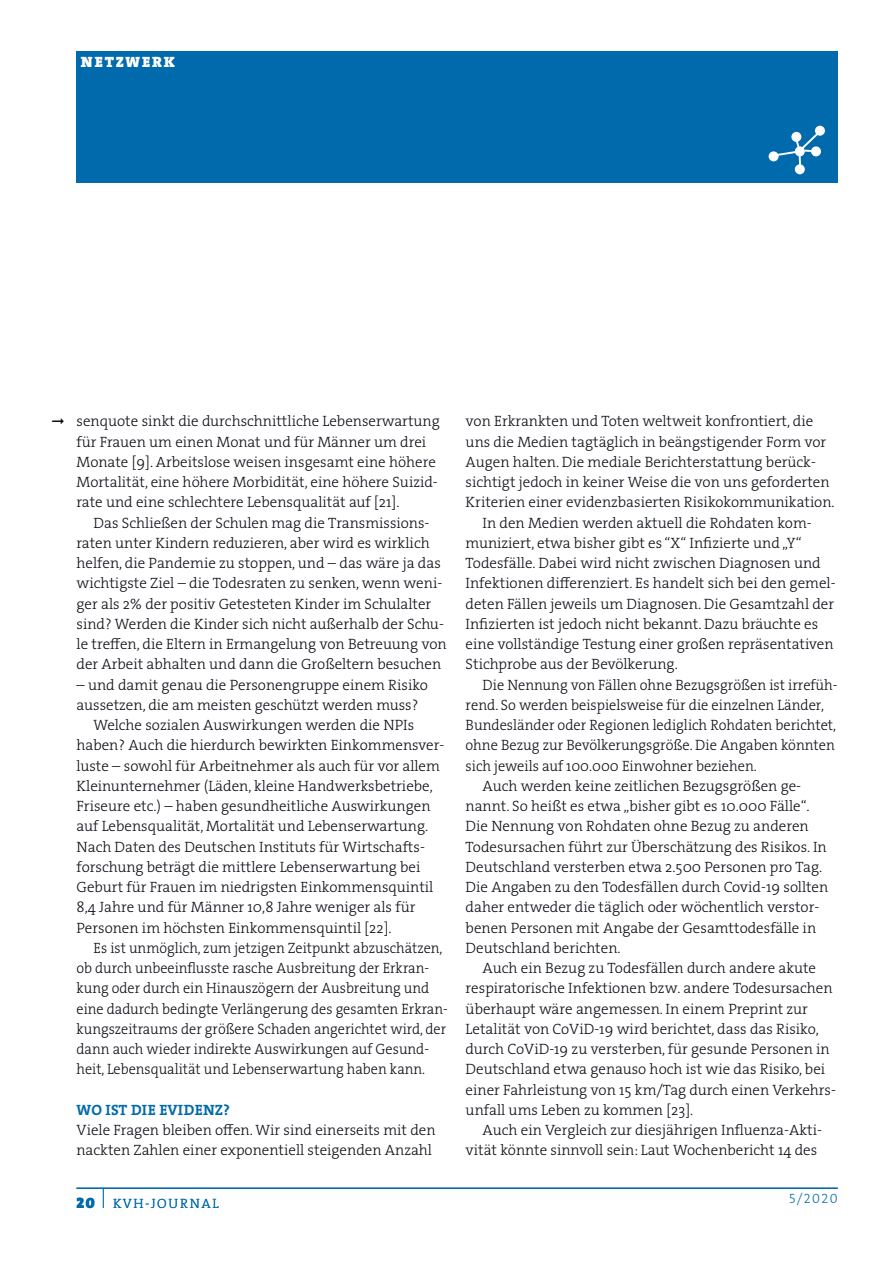
<style>
.page{position:relative;width:893px;height:1263px;background:#fff}
.page>*{position:absolute;margin:0;border:0;box-sizing:border-box;transform-origin:0 0}
.t1{font:15px/20.2px "The Serif HP3 Lig";color:#0b0e15}
.t2{font:15px "The Serif HP3 Lig";color:#0b0e15;scale:.95 1}
.t3{font:15px "The Serif HP3 Lig";color:#0b0e15;scale:.96 1}
.t4{font:15px "The Serif HP7 Bld";color:#006aac}
.t5{font:15px "The Serif HP9 Blk";letter-spacing:.125em;color:#fff}
.t6{font:13.5px "The Serif HP3 Lig";letter-spacing:.115em;color:#006aac}
.s1{font-family:"The Serif HP9 Blk";font-size:15px}
</style>
<div class="page">
<hr style="left:77px;top:1188px;width:761px;height:1px;background:#006aac">
<div style="left:77px;top:51px;width:761px;height:132px;background:#006aac"></div>
<svg style="left:815px;top:126px;width:10px;height:10px"></svg>
<div style="left:795px;top:164px;width:10px;height:10px;background:#fff;border-radius:50%"></div>
<div style="left:769px;top:151px;width:10px;height:10px;background:#fff;border-radius:50%"></div>
<svg style="left:773px;top:129px;width:50px;height:36px"></svg>
<p class="t5" style="left:81px;top:52px;width:95px">NETZWERK</p>
<p class="t1" style="left:77px;top:411px;width:365px">senquote sinkt die durchschnittliche Lebenserwartung für Frauen um einen Monat und für Männer um drei Monate [9]. Arbeitslose weisen insgesamt eine höhere Mortalität, eine höhere Morbidität, eine höhere Suizid&shy;rate und eine schlechtere Lebensqualität auf [21].</p>
<p class="t1" style="left:77px;top:512px;width:372px;text-indent:17px">Das Schließen der Schulen mag die Transmissions&shy;raten unter Kindern reduzieren, aber wird es wirklich helfen, die Pandemie zu stoppen, und – das wäre ja das wichtigste Ziel – die Todesraten zu senken, wenn weni&shy;ger als 2% der positiv Getesteten Kinder im Schulalter sind? Werden die Kinder sich nicht außerhalb der Schu&shy;le treffen, die Eltern in Ermangelung von Betreuung von der Arbeit abhalten und dann die Großeltern besuchen</p>
<p class="t1" style="left:77px;top:674px;width:353px">– und damit genau die Personengruppe einem Risiko</p>
<p class="t1" style="left:77px;top:695px;width:343px">aussetzen, die am meisten geschützt werden muss?</p>
<p class="t1" style="left:94px;top:715px;width:322px">Welche sozialen Auswirkungen werden die NPIs</p>
<p class="t1" style="left:77px;top:735px;width:369px">haben? Auch die hierdurch bewirkten Einkommensver-</p>
<p class="t1" style="left:77px;top:755px;width:365px">luste – sowohl für Arbeitnehmer als auch für vor allem</p>
<p class="t1" style="left:77px;top:776px;width:358px">Kleinunternehmer (Läden, kleine Handwerksbetriebe,</p>
<p class="t1" style="left:77px;top:796px;width:356px">Friseure etc.) – haben gesundheitliche Auswirkungen</p>
<p class="t1" style="left:77px;top:816px;width:353px">auf Lebensqualität, Mortalität und Lebenserwartung.</p>
<p class="t1" style="left:77px;top:836px;width:350px">Nach Daten des Deutschen Instituts für Wirtschafts-</p>
<p class="t1" style="left:77px;top:857px;width:345px">forschung beträgt die mittlere Lebenserwartung bei</p>
<p class="t1" style="left:77px;top:877px;width:358px">Geburt für Frauen im niedrigsten Einkommensquintil</p>
<p class="t1" style="left:77px;top:897px;width:340px">8,4 Jahre und für Männer 10,8 Jahre weniger als für</p>
<p class="t1" style="left:77px;top:917px;width:317px">Personen im höchsten Einkommensquintil [22].</p>
<p class="t2" style="left:94px;top:938px;width:369px">Es ist unmöglich, zum jetzigen Zeitpunkt abzuschätzen,</p>
<p class="t2" style="left:77px;top:958px;width:373px">ob durch unbeeinflusste rasche Ausbreitung der Erkran-</p>
<p class="t2" style="left:77px;top:979px;width:373px">kung oder durch ein Hinauszögern der Ausbreitung und</p>
<p class="t2" style="left:77px;top:999px;width:392px">eine dadurch bedingte Verlängerung des gesamten Erkran-</p>
<p class="t2" style="left:77px;top:1019px;width:391px">kungszeitraums der größere Schaden angerichtet wird, der</p>
<p class="t2" style="left:77px;top:1039px;width:373px">dann auch wieder indirekte Auswirkungen auf Gesund-</p>
<p class="t2" style="left:77px;top:1060px;width:369px">heit, Lebensqualität und Lebenserwartung haben kann.</p>
<p class="t4" style="left:77px;top:1100px;width:64px">WO IST DIE</p>
<p class="t4" style="left:159px;top:1100px;width:18px">EVIDE</p>
<p class="t4" style="left:203px;top:1100px;width:28px">NZ?</p>
<p class="t1" style="left:77px;top:1120px;width:360px">Viele Fragen bleiben offen. Wir sind einerseits mit den nackten Zahlen einer exponentiell steigenden Anzahl</p>
<p class="t1" style="left:466px;top:411px;width:349px">von Erkrankten und Toten weltweit konfrontiert, die</p>
<p class="t1" style="left:466px;top:431px;width:362px">uns die Medien tagtäglich in beängstigender Form vor</p>
<p class="t1" style="left:466px;top:452px;width:352px">Augen halten. Die mediale Berichterstattung berück-</p>
<p class="t1" style="left:466px;top:472px;width:365px">sichtigt jedoch in keiner Weise die von uns geforderten</p>
<p class="t1" style="left:466px;top:492px;width:370px">Kriterien einer evidenzbasierten Risikokommunikation.</p>
<p class="t1" style="left:483px;top:512px;width:331px">In den Medien werden aktuell die Rohdaten kom-</p>
<p class="t1" style="left:466px;top:533px;width:338px">muniziert, etwa bisher gibt es “X“ Infizierte und „Y“</p>
<p class="t1" style="left:466px;top:553px;width:357px">Todesfälle. Dabei wird nicht zwischen Diagnosen und</p>
<p class="t1" style="left:466px;top:573px;width:372px">Infektionen differenziert. Es handelt sich bei den gemel-</p>
<p class="t1" style="left:466px;top:593px;width:370px">deten Fällen jeweils um Diagnosen. Die Gesamtzahl der</p>
<p class="t1" style="left:466px;top:614px;width:354px">Infizierten ist jedoch nicht bekannt. Dazu bräuchte es</p>
<p class="t1" style="left:466px;top:634px;width:369px">eine vollständige Testung einer großen repräsentativen</p>
<p class="t1" style="left:466px;top:654px;width:214px">Stichprobe aus der Bevölkerung.</p>
<p class="t3" style="left:483px;top:675px;width:371px">Die Nennung von Fällen ohne Bezugsgrößen ist irrefüh-</p>
<p class="t3" style="left:466px;top:695px;width:375px">rend. So werden beispielsweise für die einzelnen Länder,</p>
<p class="t3" style="left:466px;top:715px;width:388px">Bundesländer oder Regionen lediglich Rohdaten berichtet,</p>
<p class="t3" style="left:466px;top:736px;width:386px">ohne Bezug zur Bevölkerungsgröße. Die Angaben könnten</p>
<p class="t3" style="left:466px;top:756px;width:305px">sich jeweils auf 100.000 Einwohner beziehen.</p>
<p class="t1" style="left:483px;top:776px;width:320px">Auch werden keine zeitlichen Bezugsgrößen ge-</p>
<p class="t1" style="left:466px;top:796px;width:345px">nannt. So heißt es etwa „bisher gibt es 10.000 Fälle“.</p>
<p class="t1" style="left:466px;top:816px;width:345px">Die Nennung von Rohdaten ohne Bezug zu anderen</p>
<p class="t1" style="left:466px;top:836px;width:363px">Todesursachen führt zur Überschätzung des Risikos. In</p>
<p class="t1" style="left:466px;top:857px;width:358px">Deutschland versterben etwa 2.500 Personen pro Tag.</p>
<p class="t1" style="left:466px;top:877px;width:364px">Die Angaben zu den Todesfällen durch Covid-19 sollten</p>
<p class="t1" style="left:466px;top:897px;width:355px">daher entweder die täglich oder wöchentlich verstor-</p>
<p class="t1" style="left:466px;top:917px;width:352px">benen Personen mit Angabe der Gesamttodesfälle in</p>
<p class="t1" style="left:466px;top:938px;width:156px">Deutschland berichten.</p>
<p class="t1" style="left:483px;top:958px;width:335px">Auch ein Bezug zu Todesfällen durch andere akute</p>
<p class="t1" style="left:466px;top:978px;width:368px">respiratorische Infektionen bzw. andere Todesursachen</p>
<p class="t1" style="left:466px;top:998px;width:344px">überhaupt wäre angemessen. In einem Preprint zur</p>
<p class="t1" style="left:466px;top:1019px;width:355px">Letalität von CoViD-19 wird berichtet, dass das Risiko,</p>
<p class="t1" style="left:466px;top:1039px;width:366px">durch CoViD-19 zu versterben, für gesunde Personen in</p>
<p class="t1" style="left:466px;top:1059px;width:361px">Deutschland etwa genauso hoch ist wie das Risiko, bei</p>
<p class="t1" style="left:466px;top:1079px;width:372px">einer Fahrleistung von 15 km/Tag durch einen Verkehrs-</p>
<p class="t1" style="left:466px;top:1100px;width:229px">unfall ums Leben zu kommen [23].</p>
<p class="t1" style="left:483px;top:1120px;width:341px">Auch ein Vergleich zur diesjährigen Influenza-Akti-</p>
<p class="t1" style="left:466px;top:1140px;width:353px">vität könnte sinnvoll sein: Laut Wochenbericht 14 des</p>
<p class="t6" style="left:77px;top:1194px;width:144px"><span class="s1">20</span> <sup>|</sup> KVH-JournaL</p>
<p class="t6" style="left:789px;top:1190px;width:50px">5/2020</p>
</div>
